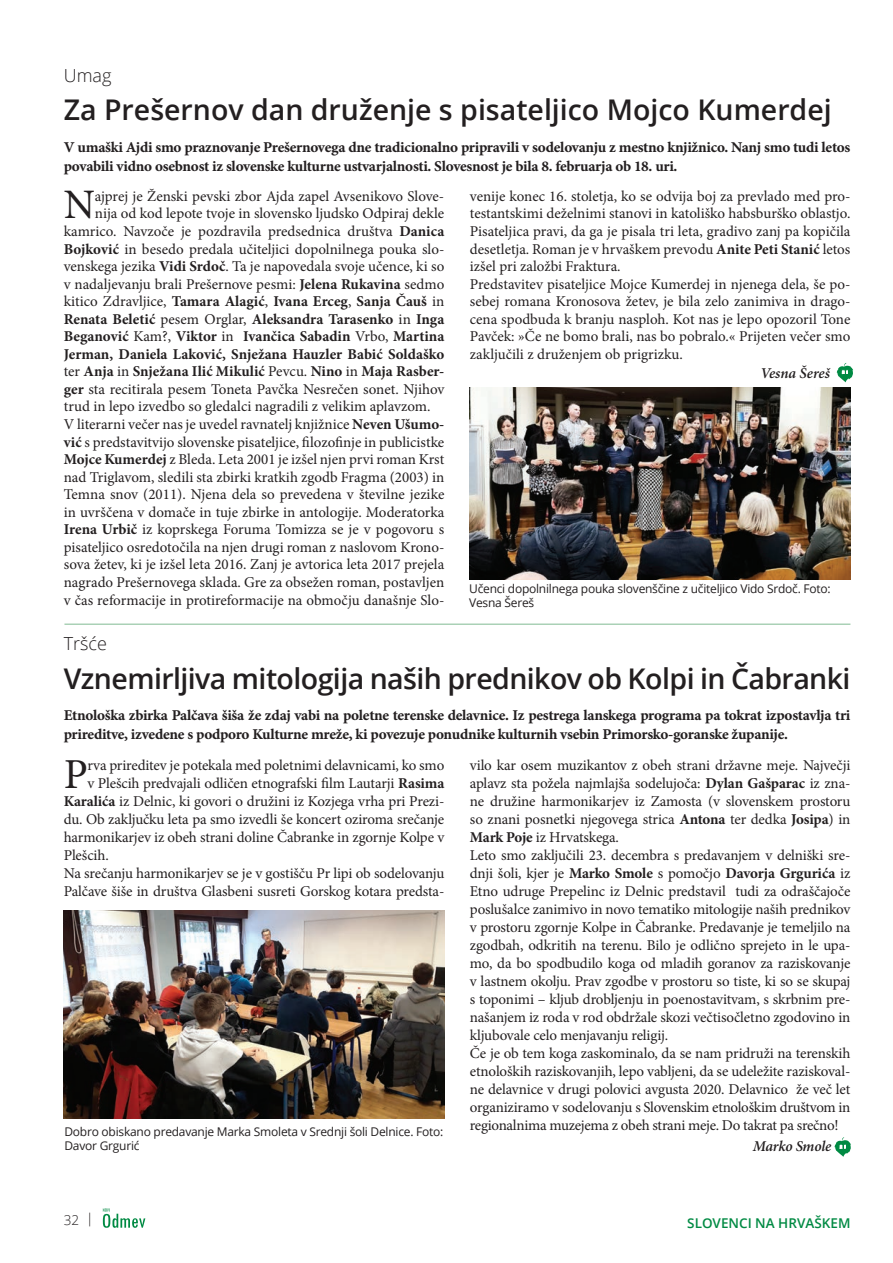
<style>
.page{position:relative;width:893px;height:1263px;background:#fff}
.page>*{position:absolute;margin:0;border:0;box-sizing:border-box;transform-origin:0 0}
.t1{font:42.75px "Minion Pro";color:#231f20}
.t2{font:42px "Minion Pro";color:#231f20}
.t3{font:600 28.5px "Open Sans";letter-spacing:-.02em;color:#231f20}
.t4{font:600 28.5px "Open Sans";color:#231f20}
.t5{font:300 18px "Open Sans";color:#231f20}
.t6{font:15px/18px "Minion Pro";letter-spacing:-.01em;color:#231f20}
.t7{font:15px/18.8px "Minion Pro Bold Capt";letter-spacing:-.02em;color:#231f20}
.t8{font:700 15px "Minion Pro";color:#231f20}
.t9{font:italic 600 15px "Minion Pro";letter-spacing:-.015em;color:#231f20}
.t10{font:600 13.5px "Open Sans";color:#008a43}
.t11{font:300 13.5px "Open Sans";color:#231f20}
.t12{font:12px/14.2px "Open Sans";letter-spacing:-.02em;color:#231f20}
.s1{font-weight:700}
.s2{font-weight:400}
</style>
<div class="page">
<svg style="left:103px;top:1208px;width:42px;height:20px"></svg>
<img style="left:64px;top:910px;width:380px;height:208px">
<img style="left:469px;top:387px;width:381px;height:193px">
<hr style="left:64px;top:623px;width:786px;height:2px;background:#aad1b6">
<svg style="left:837px;top:363px;width:16px;height:19px"></svg>
<svg style="left:835px;top:1137px;width:16px;height:20px"></svg>
<p class="t5" style="left:64px;top:63px;width:49px">Umag</p>
<h3 class="t4" style="left:64px;top:90px;width:769px">Za Prešernov dan druženje s pisateljico Mojco Kumerdej</h3>
<p class="t7" style="left:64px;top:138px;width:788px">V umaški Ajdi smo praznovanje Prešernovega dne tradicionalno pripravili v sodelovanju z mestno knjižnico. Nanj smo tudi letos povabili vidno osebnost iz slovenske kulturne ustvarjalnosti. Slovesnost je bila 8. februarja ob 18. uri.</p>
<h2 class="t2" style="left:64px;top:177px;width:33px">N</h2>
<p class="t6" style="left:95px;top:187px;width:351px">ajprej je Ženski pevski zbor Ajda zapel Avsenikovo Slove-</p>
<p class="t6" style="left:470px;top:187px;width:382px;line-height:17.5px">venije konec 16. stoletja, ko se odvija boj za prevlado med pro&shy;testantskimi deželnimi stanovi in katoliško habsburško oblastjo.<br>Pisateljica pravi, da ga je pisala tri leta, gradivo zanj pa kopičila desetletja. Roman je v hrvaškem prevodu <span class="s1">Anite Peti Stanić</span> letos izšel pri založbi Fraktura.<br>Predstavitev pisateljice Mojce Kumerdej in njenega dela, še po&shy;sebej romana Kronosova žetev, je bila zelo zanimiva in drago&shy;cena spodbuda k branju nasploh. Kot nas je lepo opozoril Tone Pavček: »Če ne bomo brali, nas bo pobralo.« Prijeten večer smo zaključili z druženjem ob prigrizku.</p>
<p class="t9" style="left:760px;top:363px;width:71px">Vesna Šereš</p>
<p class="t6" style="left:95px;top:205px;width:351px">nija od kod lepote tvoje in slovensko ljudsko Odpiraj dekle</p>
<p class="t6" style="left:64px;top:222px;width:382px">kamrico. Navzoče je pozdravila predsednica društva <span class="s1">Danica</span></p>
<p class="t6" style="left:64px;top:240px;width:382px"><span class="s1">Bojković</span> in besedo predala učiteljici dopolnilnega pouka slo-</p>
<p class="t6" style="left:64px;top:257px;width:382px">venskega jezika <span class="s1">Vidi Srdoč</span>. Ta je napovedala svoje učence, ki so</p>
<p class="t6" style="left:64px;top:275px;width:382px">v nadaljevanju brali Prešernove pesmi: <span class="s1">Jelena Rukavina</span> sedmo</p>
<p class="t8" style="left:64px;top:291px;width:382px"><span class="s2">kitico Zdravljice,</span> Tamara Alagić<span class="s2">,</span> Ivana Erceg<span class="s2">,</span> Sanja Čauš <span class="s2">in</span></p>
<p class="t8" style="left:64px;top:308px;width:382px">Renata Beletić <span class="s2">pesem Orglar,</span> Aleksandra Tarasenko <span class="s2">in</span> Inga</p>
<p class="t8" style="left:64px;top:326px;width:382px">Beganović <span class="s2">Kam?,</span> Viktor <span class="s2">in</span> Ivančica Sabadin <span class="s2">Vrbo,</span> Martina</p>
<p class="t8" style="left:64px;top:343px;width:382px">Jerman, Daniela Laković, Snježana Hauzler Babić Soldaško</p>
<p class="t8" style="left:64px;top:361px;width:382px"><span class="s2">ter</span> Anja <span class="s2">in</span> Snježana Ilić Mikulić <span class="s2">Pevcu.</span> Nino <span class="s2">in</span> Maja Rasber-</p>
<p class="t6" style="left:64px;top:380px;width:382px"><span class="s1">ger</span> sta recitirala pesem Toneta Pavčka Nesrečen sonet. Njihov</p>
<p class="t6" style="left:64px;top:398px;width:368px">trud in lepo izvedbo so gledalci nagradili z velikim aplavzom.</p>
<p class="t6" style="left:64px;top:415px;width:382px">V literarni večer nas je uvedel ravnatelj knjižnice <span class="s1">Neven Ušumo-</span></p>
<p class="t6" style="left:64px;top:433px;width:382px"><span class="s1">vić</span> s predstavitvijo slovenske pisateljice, filozofinje in publicistke</p>
<p class="t6" style="left:64px;top:450px;width:382px"><span class="s1">Mojce Kumerdej</span> z Bleda. Leta 2001 je izšel njen prvi roman Krst</p>
<p class="t6" style="left:64px;top:468px;width:382px">nad Triglavom, sledili sta zbirki kratkih zgodb Fragma (2003) in</p>
<p class="t6" style="left:64px;top:485px;width:382px">Temna snov (2011). Njena dela so prevedena v številne jezike</p>
<p class="t6" style="left:64px;top:503px;width:382px">in uvrščena v domače in tuje zbirke in antologije. Moderatorka</p>
<p class="t6" style="left:64px;top:521px;width:382px"><span class="s1">Irena Urbič</span> iz koprskega Foruma Tomizza se je v pogovoru s</p>
<p class="t6" style="left:64px;top:538px;width:382px">pisateljico osredotočila na njen drugi roman z naslovom Krono-</p>
<p class="t6" style="left:64px;top:556px;width:382px">sova žetev, ki je izšel leta 2016. Zanj je avtorica leta 2017 prejela</p>
<p class="t6" style="left:64px;top:573px;width:382px">nagrado Prešernovega sklada. Gre za obsežen roman, postavljen</p>
<p class="t6" style="left:64px;top:591px;width:382px">v čas reformacije in protireformacije na območju današnje Slo-</p>
<p class="t12" style="left:469px;top:581px;width:363px">Učenci dopolnilnega pouka slovenščine z učiteljico Vido Srdoč. Foto:<br>Vesna Šereš</p>
<p class="t5" style="left:64px;top:631px;width:45px">Tršće</p>
<h3 class="t3" style="left:64px;top:659px;width:788px">Vznemirljiva mitologija naših prednikov ob Kolpi in Čabranki</h3>
<p class="t7" style="left:64px;top:707px;width:788px">Etnološka zbirka Palčava šiša že zdaj vabi na poletne terenske delavnice. Iz pestrega lanskega programa pa tokrat izpostavlja tri prireditve, izvedene s podporo Kulturne mreže, ki povezuje ponudnike kulturnih vsebin Primorsko-goranske županije.</p>
<h1 class="t1" style="left:64px;top:746px;width:26px">P</h1>
<p class="t6" style="left:87px;top:756px;width:358px">rva prireditev je potekala med poletnimi delavnicami, ko smo</p>
<p class="t6" style="left:470px;top:756px;width:382px">vilo kar osem muzikantov z obeh strani državne meje. Največji aplavz sta požela najmlajša sodelujoča: <span class="s1">Dylan Gašparac</span> iz zna&shy;ne družine harmonikarjev iz Zamosta (v slovenskem prostoru so znani posnetki njegovega strica <span class="s1">Antona</span> ter dedka <span class="s1">Josipa</span>) in <span class="s1">Mark Poje</span> iz Hrvatskega.<br>Leto smo zaključili 23. decembra s predavanjem v delniški sre&shy;dnji šoli, kjer je <span class="s1">Marko Smole</span> s pomočjo <span class="s1">Davorja Grgurića</span> iz Etno udruge Prepelinc iz Delnic predstavil tudi za odraščajoče poslušalce zanimivo in novo tematiko mitologije naših prednikov v prostoru zgornje Kolpe in Čabranke. Predavanje je temeljilo na zgodbah, odkritih na terenu. Bilo je odlično sprejeto in le upa&shy;mo, da bo spodbudilo koga od mladih goranov za raziskovanje v lastnem okolju. Prav zgodbe v prostoru so tiste, ki so se skupaj s toponimi – kljub drobljenju in poenostavitvam, s skrbnim pre&shy;našanjem iz roda v rod obdržale skozi večtisočletno zgodovino in kljubovale celo menjavanju religij.<br>Če je ob tem koga zaskominalo, da se nam pridruži na terenskih etnoloških raziskovanjih, lepo vabljeni, da se udeležite raziskoval&shy;ne delavnice v drugi polovici avgusta 2020. Delavnico že več let organiziramo v sodelovanju s Slovenskim etnološkim društvom in regionalnima muzejema z obeh strani meje. Do takrat pa srečno!</p>
<p class="t9" style="left:753px;top:1135px;width:80px">Marko Smole</p>
<p class="t6" style="left:87px;top:774px;width:358px">v Plešcih predvajali odličen etnografski film Lautarji <span class="s1">Rasima</span></p>
<p class="t6" style="left:64px;top:792px;width:382px"><span class="s1">Karalića</span> iz Delnic, ki govori o družini iz Kozjega vrha pri Prezi-</p>
<p class="t6" style="left:64px;top:810px;width:382px">du. Ob zaključku leta pa smo izvedli še koncert oziroma srečanje</p>
<p class="t6" style="left:64px;top:828px;width:382px">harmonikarjev iz obeh strani doline Čabranke in zgornje Kolpe v</p>
<p class="t6" style="left:64px;top:846px;width:46px">Plešcih.</p>
<p class="t6" style="left:64px;top:864px;width:382px">Na srečanju harmonikarjev se je v gostišču Pr lipi ob sodelovanju</p>
<p class="t6" style="left:64px;top:882px;width:382px">Palčave šiše in društva Glasbeni susreti Gorskog kotara predsta-</p>
<p class="t12" style="left:64px;top:1124px;width:380px">Dobro obiskano predavanje Marka Smoleta v Srednji šoli Delnice. Foto:<br>Davor Grgurić</p>
<p class="t11" style="left:64px;top:1211px;width:31px">32 |</p>
<p class="t10" style="left:687px;top:1214px;width:165px">SLOVENCI NA HRVAŠKEM</p>
</div>
